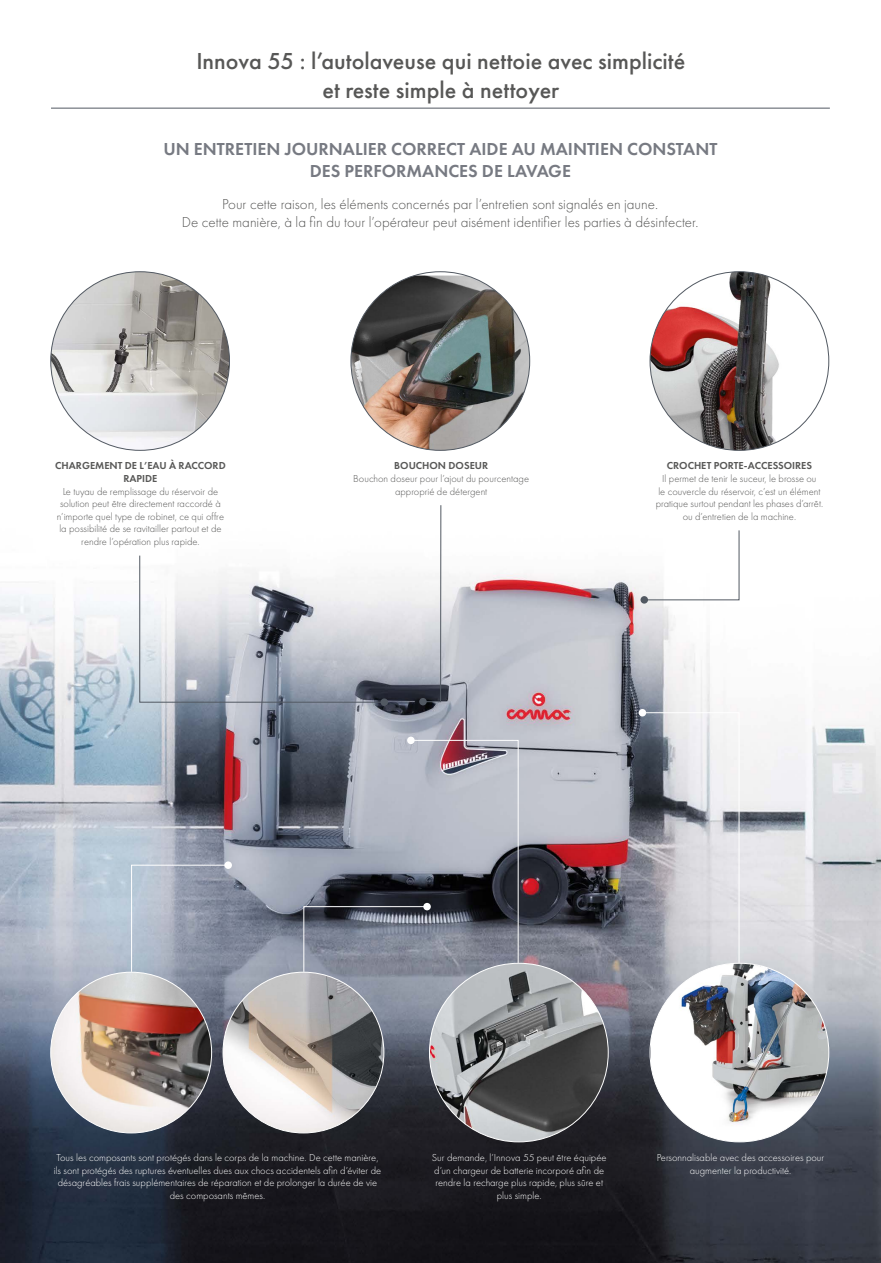
<style>
.page{position:relative;width:881px;height:1263px;background:#fff}
.page>*{position:absolute;margin:0;border:0;box-sizing:border-box;transform-origin:0 0}
.t1{font:500 24px/28.8px "Futura PT";color:#575756;text-align:center}
.t2{font:600 18px/21.6px "Futura PT";color:#777a82;text-align:center}
.t3{font:300 15px/18px "Futura PT";color:#575756;text-align:center}
.t4{font:300 10.5px/12.6px "Futura PT";color:#fff;text-align:center}
.t5{font:300 10.5px/12.6px "Futura PT";color:#575756;text-align:center}
.t6{font:600 10.5px/12.6px "Futura PT";color:#575756;text-align:center}
</style>
<div class="page">
<img style="left:0;top:107px;width:880px;height:1156px">
<hr style="left:51px;top:108px;width:778px;height:1px;background:#525962">
<img style="left:51px;top:972px;width:160px;height:161px;border-radius:80px">
<img style="left:649px;top:272px;width:179px;height:178px;border-radius:89px">
<img style="left:223px;top:972px;width:161px;height:161px;border-radius:80px">
<img style="left:429px;top:963px;width:179px;height:179px;border-radius:89px">
<img style="left:650px;top:963px;width:178px;height:179px">
<svg style="left:131px;top:864px;width:98px;height:108px"></svg>
<div style="left:224px;top:861px;width:8px;height:8px;background:#fff;border-radius:50%"></div>
<svg style="left:641px;top:712px;width:98px;height:252px"></svg>
<div style="left:638px;top:709px;width:8px;height:7px;background:#fff;border-radius:50%"></div>
<div style="left:407px;top:737px;width:7px;height:7px;background:#fff;border-radius:50%"></div>
<svg style="left:303px;top:740px;width:215px;height:232px"></svg>
<div style="left:423px;top:903px;width:7px;height:7px;background:#fff;border-radius:50%"></div>
<img style="left:351px;top:276px;width:178px;height:174px">
<img style="left:51px;top:272px;width:178px;height:178px;border-radius:89px">
<svg style="left:139px;top:555px;width:246px;height:148px"></svg>
<div style="left:380px;top:698px;width:8px;height:8px;background:#525962;border-radius:50%"></div>
<svg style="left:422px;top:504px;width:19px;height:198px"></svg>
<div style="left:419px;top:698px;width:7px;height:7px;background:#525962;border-radius:50%"></div>
<svg style="left:643px;top:530px;width:96px;height:71px"></svg>
<div style="left:640px;top:596px;width:7px;height:8px;background:#525962;border-radius:50%"></div>
<h1 class="t1" style="left:196px;top:47px;width:490px">Innova 55 : l’autolaveuse qui nettoie avec simplicité et reste simple à nettoyer</h1>
<h2 class="t2" style="left:163px;top:138px;width:555px">UN ENTRETIEN JOURNALIER CORRECT AIDE AU MAINTIEN CONSTANT<br>DES PERFORMANCES DE LAVAGE</h2>
<h3 class="t3" style="left:182px;top:196px;width:518px">Pour cette raison, les éléments concernés par l’entretien sont signalés en jaune.<br>De cette manière, à la fin du tour l’opérateur peut aisément identifier les parties à désinfecter.</h3>
<p class="t6" style="left:55px;top:459px;width:172px">CHARGEMENT DE L’EAU À RACCORD<br>RAPIDE</p>
<p class="t5" style="left:57px;top:485px;width:169px">Le tuyau de remplissage du réservoir de solution peut être directement raccordé à n’importe quel type de robinet, ce qui offre la possibilité de se ravitailler partout et de rendre l’opération plus rapide.</p>
<p class="t6" style="left:394px;top:459px;width:95px">BOUCHON DOSEUR</p>
<p class="t5" style="left:353px;top:472px;width:177px">Bouchon doseur pour l’ajout du pourcentage approprié de détergent</p>
<p class="t6" style="left:666px;top:459px;width:146px">CROCHET PORTE-ACCESSOIRES</p>
<p class="t5" style="left:655px;top:472px;width:169px">Il permet de tenir le suceur, le brosse ou<br>le couvercle du réservoir, c’est un élément pratique surtout pendant les phases d’arrêt. ou d’entretien de la machine.</p>
<p class="t4" style="left:54px;top:1151px;width:329px">Tous les composants sont protégés dans le corps de la machine. De cette manière, ils sont protégés des ruptures éventuelles dues aux chocs accidentels afin d’éviter de désagréables frais supplémentaires de réparation et de prolonger la durée de vie des composants mêmes.</p>
<p class="t4" style="left:432px;top:1151px;width:176px">Sur demande, l’Innova 55 peut être équipée d’un chargeur de batterie incorporé afin de rendre la recharge plus rapide, plus sûre et plus simple.</p>
<p class="t4" style="left:656px;top:1151px;width:169px">Personnalisable avec des accessoires pour augmenter la productivité.</p>
</div>
